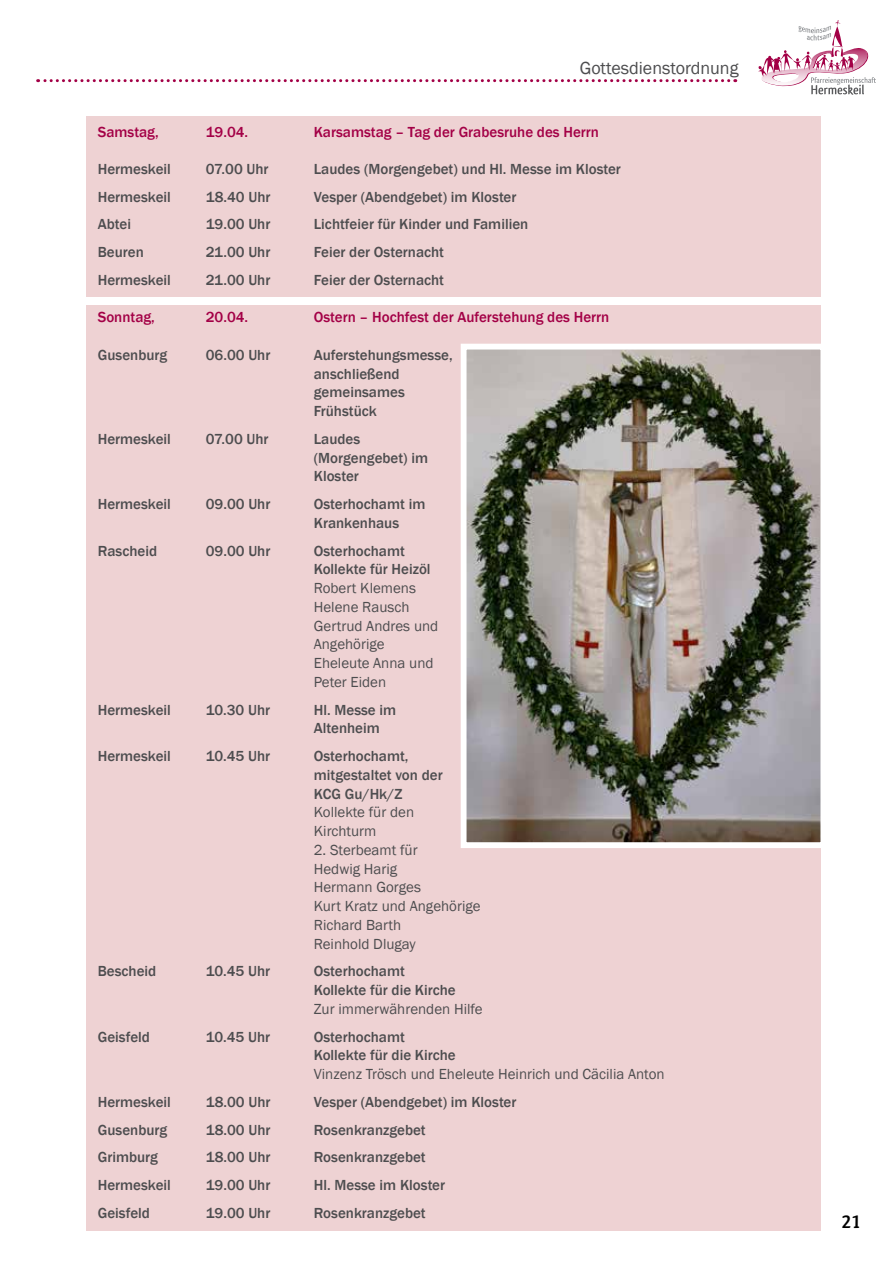
<style>
.page{position:relative;width:893px;height:1263px;background:#fff}
.page>*{position:absolute;margin:0;border:0;box-sizing:border-box;transform-origin:0 0}
.t1{font:700 21px "Qlassik";color:#000}
.t2{font:18px "Franklin Gothic";color:#4d4d4f}
.t3{font:500 15px/18.8px "Franklin Gothic";color:#4d4d4f}
.t4{font:15px/18.8px "Franklin Gothic";color:#4d4d4f}
.t5{font:500 15px "Franklin Gothic";color:#a30046}
</style>
<div class="page">
<svg style="left:758px;top:20px;width:118px;height:75px"></svg>
<svg style="left:38px;top:79px;width:691px;height:3px"></svg>
<div style="left:86px;top:116px;width:734px;height:181px;background:#eed2d3"></div>
<div style="left:86px;top:305px;width:734px;height:926px;background:#eed2d3"></div>
<img style="left:460px;top:341px;width:361px;height:510px">
<p class="t2" style="left:580px;top:57px;width:160px">Gottesdienstordnung</p>
<p class="t5" style="left:98px;top:123px;width:62px">Samstag,</p>
<p class="t5" style="left:206px;top:123px;width:44px">19.04.</p>
<p class="t5" style="left:314px;top:123px;width:287px">Karsamstag – Tag der Grabesruhe des Herrn</p>
<p class="t3" style="left:98px;top:160px;width:75px">Hermeskeil</p>
<p class="t3" style="left:206px;top:160px;width:64px">07.00 Uhr</p>
<p class="t3" style="left:314px;top:160px;width:309px">Laudes (Morgengebet) und Hl. Messe im Kloster</p>
<p class="t3" style="left:98px;top:187px;width:75px">Hermeskeil</p>
<p class="t3" style="left:206px;top:187px;width:66px">18.40 Uhr</p>
<p class="t3" style="left:314px;top:187px;width:204px">Vesper (Abendgebet) im Kloster</p>
<p class="t3" style="left:98px;top:215px;width:35px">Abtei</p>
<p class="t3" style="left:206px;top:215px;width:66px">19.00 Uhr</p>
<p class="t3" style="left:314px;top:215px;width:216px">Lichtfeier für Kinder und Familien</p>
<p class="t3" style="left:98px;top:243px;width:48px">Beuren</p>
<p class="t3" style="left:206px;top:243px;width:66px">21.00 Uhr</p>
<p class="t3" style="left:314px;top:243px;width:132px">Feier der Osternacht</p>
<p class="t3" style="left:98px;top:271px;width:75px">Hermeskeil</p>
<p class="t3" style="left:206px;top:271px;width:66px">21.00 Uhr</p>
<p class="t3" style="left:314px;top:271px;width:132px">Feier der Osternacht</p>
<p class="t5" style="left:98px;top:308px;width:59px">Sonntag,</p>
<p class="t5" style="left:206px;top:308px;width:44px">20.04.</p>
<p class="t5" style="left:314px;top:308px;width:297px">Ostern – Hochfest der Auferstehung des Herrn</p>
<p class="t3" style="left:98px;top:346px;width:71px">Gusenburg</p>
<p class="t3" style="left:206px;top:346px;width:66px">06.00 Uhr</p>
<p class="t3" style="left:314px;top:346px;width:140px">Auferstehungsmesse, anschließend gemeinsames<br>Frühstück</p>
<p class="t3" style="left:98px;top:430px;width:75px">Hermeskeil</p>
<p class="t3" style="left:206px;top:430px;width:64px">07.00 Uhr</p>
<p class="t3" style="left:314px;top:430px;width:116px">Laudes (Morgengebet) im<br>Kloster</p>
<p class="t3" style="left:98px;top:495px;width:75px">Hermeskeil</p>
<p class="t3" style="left:206px;top:495px;width:66px">09.00 Uhr</p>
<p class="t3" style="left:314px;top:495px;width:113px">Osterhochamt im<br>Krankenhaus</p>
<p class="t3" style="left:98px;top:541px;width:61px">Rascheid</p>
<p class="t3" style="left:206px;top:541px;width:66px">09.00 Uhr</p>
<p class="t3" style="left:314px;top:541px;width:118px">Osterhochamt<br>Kollekte für Heizöl</p>
<p class="t4" style="left:314px;top:579px;width:126px">Robert Klemens<br>Helene Rausch<br>Gertrud Andres und<br>Angehörige<br>Eheleute Anna und<br>Peter Eiden</p>
<p class="t3" style="left:98px;top:700px;width:75px">Hermeskeil</p>
<p class="t3" style="left:206px;top:700px;width:66px">10.30 Uhr</p>
<p class="t3" style="left:314px;top:700px;width:84px">Hl. Messe im<br>Altenheim</p>
<p class="t3" style="left:98px;top:747px;width:75px">Hermeskeil</p>
<p class="t3" style="left:206px;top:747px;width:66px">10.45 Uhr</p>
<p class="t3" style="left:314px;top:747px;width:130px">Osterhochamt, mitgestaltet von der<br>KCG Gu/Hk/Z</p>
<p class="t4" style="left:314px;top:803px;width:102px">Kollekte für den<br>Kirchturm</p>
<p class="t4" style="left:314px;top:841px;width:168px">2. Sterbeamt für<br>Hedwig Harig<br>Hermann Gorges<br>Kurt Kratz und Angehörige<br>Richard Barth<br>Reinhold Dlugay</p>
<p class="t3" style="left:98px;top:962px;width:60px">Bescheid</p>
<p class="t3" style="left:206px;top:962px;width:66px">10.45 Uhr</p>
<p class="t3" style="left:314px;top:962px;width:143px">Osterhochamt<br>Kollekte für die Kirche</p>
<p class="t4" style="left:314px;top:1000px;width:170px">Zur immerwährenden Hilfe</p>
<p class="t3" style="left:98px;top:1027px;width:54px">Geisfeld</p>
<p class="t3" style="left:206px;top:1027px;width:66px">10.45 Uhr</p>
<p class="t3" style="left:314px;top:1027px;width:143px">Osterhochamt<br>Kollekte für die Kirche</p>
<p class="t4" style="left:314px;top:1065px;width:352px">Vinzenz Trösch und Eheleute Heinrich und Cäcilia Anton</p>
<p class="t3" style="left:98px;top:1093px;width:75px">Hermeskeil</p>
<p class="t3" style="left:206px;top:1093px;width:66px">18.00 Uhr</p>
<p class="t3" style="left:314px;top:1093px;width:204px">Vesper (Abendgebet) im Kloster</p>
<p class="t3" style="left:98px;top:1120px;width:71px">Gusenburg</p>
<p class="t3" style="left:206px;top:1120px;width:66px">18.00 Uhr</p>
<p class="t3" style="left:314px;top:1120px;width:113px">Rosenkranzgebet</p>
<p class="t3" style="left:98px;top:1148px;width:62px">Grimburg</p>
<p class="t3" style="left:206px;top:1148px;width:66px">18.00 Uhr</p>
<p class="t3" style="left:314px;top:1148px;width:113px">Rosenkranzgebet</p>
<p class="t3" style="left:98px;top:1176px;width:75px">Hermeskeil</p>
<p class="t3" style="left:206px;top:1176px;width:66px">19.00 Uhr</p>
<p class="t3" style="left:314px;top:1176px;width:133px">Hl. Messe im Kloster</p>
<p class="t3" style="left:98px;top:1204px;width:54px">Geisfeld</p>
<p class="t3" style="left:206px;top:1204px;width:66px">19.00 Uhr</p>
<p class="t3" style="left:314px;top:1204px;width:113px">Rosenkranzgebet</p>
<h1 class="t1" style="left:842px;top:1208px;width:19px">21</h1>
</div>
